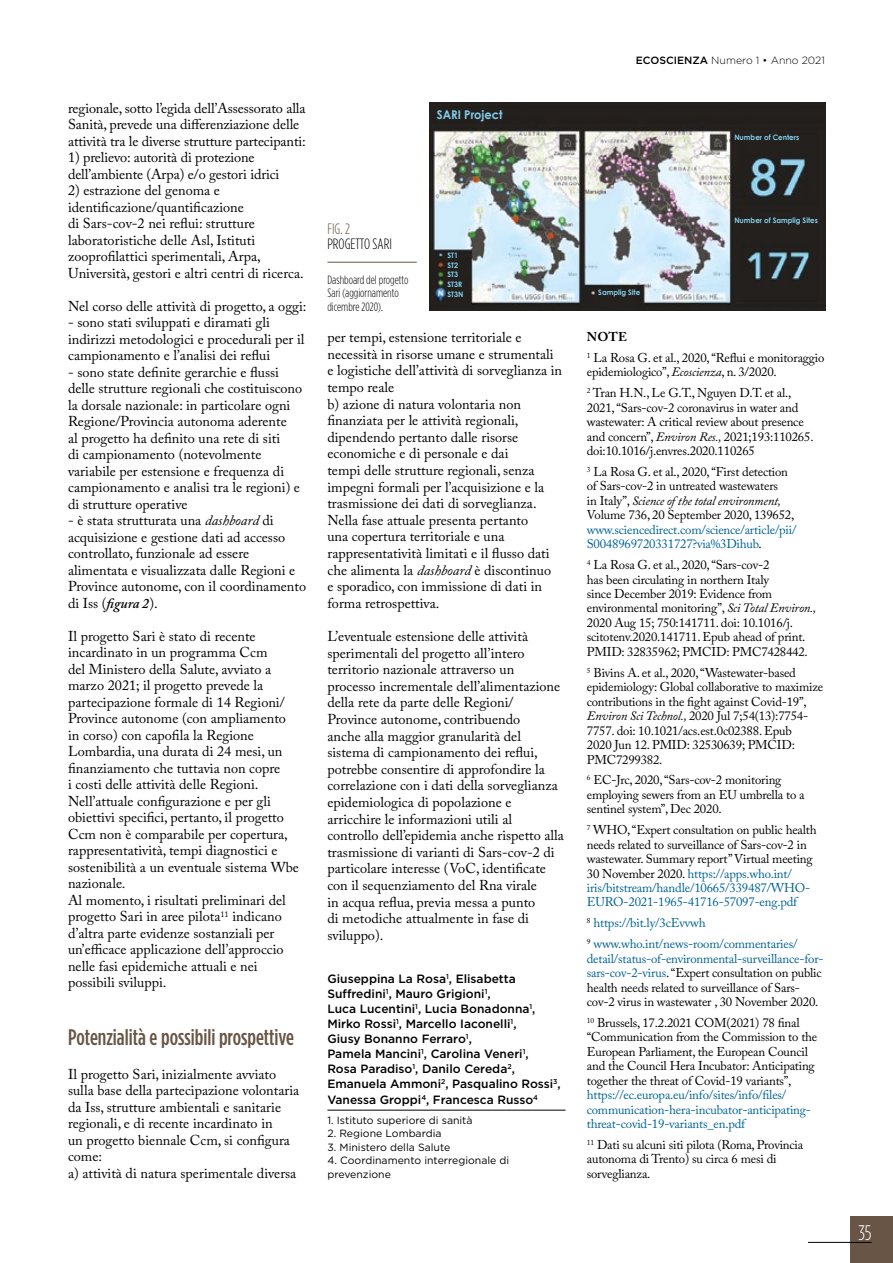
<style>
.page{position:relative;width:893px;height:1263px;background:#fff}
.page>*{position:absolute;margin:0;border:0;box-sizing:border-box;transform-origin:0 0}
.t1{font:500 condensed 22.5px "Gotham HTF";color:#685546}
.t2{font:300 condensed 21px "Gotham HTF";color:#fff}
.t3{font:300 condensed 15px "Gotham HTF";color:#000}
.t4{font:300 condensed 15px "Gotham HTF";color:#685546}
.t5{font:14.25px/16.5px "Adobe Caslon Pro";color:#000}
.t6{font:12.75px/14.4px "Adobe Caslon Pro";letter-spacing:-.015em;color:#000}
.t7{font:12.75px/14.4px "Adobe Caslon Pro";letter-spacing:-.015em;color:#006293}
.t8{font:500 12px/15.1px "Gotham HTF";color:#000}
.t9{font:300 condensed 12px/13.5px "Gotham HTF";color:#000}
.t10{font:700 12px "Century Gothic";color:#82ceec;scale:.95 1}
.t11{font:10.5px/13.6px "Gotham HTF";color:#000}
.t12{font:300 10.5px "Gotham HTF";color:#000}
.t13{font:700 7.5px/9.8px "Century Gothic";color:#82ceec;scale:.95 1}
.s1{font-style:italic}
.s2{font-weight:600;font-style:italic}
.s3{font-weight:500}
.s4{font-weight:700}
.s5{color:#000}
.s6{color:#006293}
</style>
<div class="page">
<div style="left:850px;top:1216px;width:43px;height:47px;background:#685546"></div>
<hr style="left:808px;top:1242px;width:64px;height:1px;background:#000">
<hr style="left:327px;top:1110px;width:239px;height:1px;background:#000">
<img style="left:429px;top:102px;width:396px;height:209px">
<hr style="left:327px;top:262px;width:90px;height:1px;background:#685546">
<p class="t5" style="left:68px;top:99px;width:239px">regionale, sotto l’egida dell’Assessorato alla<br>Sanità, prevede una differenziazione delle attività tra le diverse strutture partecipanti:</p>
<p class="t5" style="left:68px;top:149px;width:213px">1) prelievo: autorità di protezione dell’ambiente (Arpa) e/o gestori idrici</p>
<p class="t5" style="left:68px;top:182px;width:237px">2) estrazione del genoma e identificazione/quantificazione<br>di Sars-cov-2 nei reflui: strutture laboratoristiche delle Asl, Istituti zooprofilattici sperimentali, Arpa, Università, gestori e altri centri di ricerca.</p>
<p class="t5" style="left:68px;top:297px;width:240px">Nel corso delle attività di progetto, a oggi:</p>
<p class="t5" style="left:68px;top:314px;width:238px">- sono stati sviluppati e diramati gli indirizzi metodologici e procedurali per il campionamento e l’analisi dei reflui</p>
<p class="t5" style="left:68px;top:363px;width:236px">- sono state definite gerarchie e flussi delle strutture regionali che costituiscono la dorsale nazionale: in particolare ogni Regione/Provincia autonoma aderente<br>al progetto ha definito una rete di siti<br>di campionamento (notevolmente variabile per estensione e frequenza di campionamento e analisi tra le regioni) e di strutture operative</p>
<p class="t5" style="left:68px;top:512px;width:240px">- è stata strutturata una <span class="s1">dashboard</span> di acquisizione e gestione dati ad accesso controllato, funzionale ad essere alimentata e visualizzata dalle Regioni e Province autonome, con il coordinamento di Iss (<span class="s2">figura 2</span>).</p>
<p class="t5" style="left:68px;top:627px;width:232px">Il progetto Sari è stato di recente incardinato in un programma Ccm<br>del Ministero della Salute, avviato a marzo 2021; il progetto prevede la partecipazione formale di 14 Regioni/ Province autonome (con ampliamento in corso) con capofila la Regione Lombardia, una durata di 24 mesi, un finanziamento che tuttavia non copre<br>i costi delle attività delle Regioni.<br>Nell’attuale configurazione e per gli obiettivi specifici, pertanto, il progetto Ccm non è comparabile per copertura, rappresentatività, tempi diagnostici e sostenibilità a un eventuale sistema Wbe nazionale.<br>Al momento, i risultati preliminari del progetto Sari in aree pilota<sup>11</sup> indicano d’altra parte evidenze sostanziali per un’efficace applicazione dell’approccio nelle fasi epidemiche attuali e nei possibili sviluppi.</p>
<h1 class="t1" style="left:68px;top:1025px;width:227px">Potenzialità e possibili prospettive</h1>
<p class="t5" style="left:68px;top:1066px;width:233px">Il progetto Sari, inizialmente avviato sulla base della partecipazione volontaria da Iss, strutture ambientali e sanitarie regionali, e di recente incardinato in<br>un progetto biennale Ccm, si configura come:<br>a) attività di natura sperimentale diversa</p>
<p class="t10" style="left:437px;top:105px;width:71px">SARI Project</p>
<p class="t4" style="left:327px;top:221px;width:24px">FIG. 2</p>
<p class="t3" style="left:327px;top:236px;width:66px">PROGETTO SARI</p>
<p class="t9" style="left:327px;top:273px;width:83px">Dashboard del progetto<br>Sari (aggiornamento dicembre 2020).</p>
<p class="t13" style="left:447px;top:250px;width:18px">ST1<br>ST2<br>ST3<br>ST3R<br>ST3N</p>
<p class="t5" style="left:327px;top:329px;width:236px">per tempi, estensione territoriale e necessità in risorse umane e strumentali e logistiche dell’attività di sorveglianza in tempo reale<br>b) azione di natura volontaria non finanziata per le attività regionali, dipendendo pertanto dalle risorse economiche e di personale e dai<br>tempi delle strutture regionali, senza impegni formali per l’acquisizione e la trasmissione dei dati di sorveglianza.<br>Nella fase attuale presenta pertanto<br>una copertura territoriale e una rappresentatività limitati e il flusso dati che alimenta la <span class="s1">dashboard</span> è discontinuo<br>e sporadico, con immissione di dati in forma retrospettiva.</p>
<p class="t5" style="left:327px;top:628px;width:238px">L’eventuale estensione delle attività sperimentali del progetto all’intero territorio nazionale attraverso un processo incrementale dell’alimentazione della rete da parte delle Regioni/ Province autonome, contribuendo<br>anche alla maggior granularità del sistema di campionamento dei reflui, potrebbe consentire di approfondire la correlazione con i dati della sorveglianza epidemiologica di popolazione e arricchire le informazioni utili al controllo dell’epidemia anche rispetto alla trasmissione di varianti di Sars-cov-2 di particolare interesse (VoC, identificate con il sequenziamento del Rna virale<br>in acqua reflua, previa messa a punto<br>di metodiche attualmente in fase di sviluppo).</p>
<p class="t8" style="left:327px;top:971px;width:235px">Giuseppina La Rosa<sup>1</sup>, Elisabetta Suffredini<sup>1</sup>, Mauro Grigioni<sup>1</sup>,<br>Luca Lucentini<sup>1</sup>, Lucia Bonadonna<sup>1</sup>, Mirko Rossi<sup>1</sup>, Marcello Iaconelli<sup>1</sup>,<br>Giusy Bonanno Ferraro<sup>1</sup>,<br>Pamela Mancini<sup>1</sup>, Carolina Veneri<sup>1</sup>, Rosa Paradiso<sup>1</sup>, Danilo Cereda<sup>2</sup>, Emanuela Ammoni<sup>2</sup>, Pasqualino Rossi<sup>3</sup>, Vanessa Groppi<sup>4</sup>, Francesca Russo<sup>4</sup></p>
<p class="t11" style="left:327px;top:1113px;width:147px">1. Istituto superiore di sanità</p>
<p class="t11" style="left:327px;top:1126px;width:116px">2. Regione Lombardia</p>
<p class="t11" style="left:327px;top:1140px;width:124px">3. Ministero della Salute</p>
<p class="t11" style="left:327px;top:1154px;width:183px">4. Coordinamento interregionale di prevenzione</p>
<p class="t12" style="left:636px;top:55px;width:191px"><span class="s3">ECOSCIENZA</span> Numero 1 • Anno 2021</p>
<p class="t13" style="left:734px;top:132px;width:70px">Number of Centers</p>
<p class="t13" style="left:598px;top:287px;width:46px">Samplig Site</p>
<p class="t13" style="left:734px;top:215px;width:89px">Number of Samplig Sites</p>
<p class="t6" style="left:587px;top:326px;width:239px;line-height:20.9px"><span class="s4">NOTE<br></span><sup>1</sup> La Rosa G. et al., 2020, “Reflui e monitoraggio</p>
<p class="t6" style="left:587px;top:362px;width:206px;line-height:20.9px">epidemiologico”, <span class="s1">Ecoscienza</span>, n. 3/2020.<br><sup>2</sup> Tran H.N., Le G.T., Nguyen D.T. et al.,</p>
<p class="t6" style="left:587px;top:400px;width:228px">2021, “Sars-cov-2 coronavirus in water and wastewater: A critical review about presence and concern”, <span class="s1">Environ Res.,</span> 2021;193:110265. doi:10.1016/j.envres.2020.110265</p>
<p class="t6" style="left:587px;top:464px;width:209px"><sup>3</sup> La Rosa G. et al., 2020, “First detection of Sars-cov-2 in untreated wastewaters<br>in Italy”, <span class="s1">Science of the total environment, </span>Volume 736, 20 September 2020, 139652,</p>
<p class="t7" style="left:587px;top:522px;width:211px">www.sciencedirect.com/science/article/pii/<br>S0048969720331727?via%3Dihub<span class="s5">.</span></p>
<p class="t6" style="left:587px;top:557px;width:231px"><sup>4</sup> La Rosa G. et al., 2020, “Sars-cov-2<br>has been circulating in northern Italy<br>since December 2019: Evidence from environmental monitoring”, <span class="s1">Sci Total Environ., </span>2020 Aug 15; 750:141711. doi: 10.1016/j. scitotenv.2020.141711. Epub ahead of print.<br>PMID: 32835962; PMCID: PMC7428442.</p>
<p class="t6" style="left:587px;top:665px;width:238px"><sup>5</sup> Bivins A. et al., 2020, “Wastewater-based epidemiology: Global collaborative to maximize contributions in the fight against Covid-19”, <span class="s1">Environ Sci Technol.,</span> 2020 Jul 7;54(13):7754- 7757. doi: 10.1021/acs.est.0c02388. Epub<br>2020 Jun 12. PMID: 32530639; PMCID:<br>PMC7299382.</p>
<p class="t6" style="left:587px;top:773px;width:219px"><sup>6</sup> EC-Jrc, 2020, “Sars-cov-2 monitoring employing sewers from an EU umbrella to a sentinel system”, Dec 2020.</p>
<p class="t6" style="left:587px;top:822px;width:231px"><sup>7</sup> WHO, “Expert consultation on public health needs related to surveillance of Sars-cov-2 in wastewater. Summary report” Virtual meeting 30 November 2020. <span class="s6">https://apps.who.int/ iris/bitstream/handle/10665/339487/WHO-EURO-2021-1965-41716-57097-eng.pdf</span></p>
<p class="t7" style="left:587px;top:912px;width:212px;line-height:20.9px"><sup>8</sup> https://bit.ly/3cEvvwh<br><sup>9</sup> www.who.int/news-room/commentaries/</p>
<p class="t6" style="left:587px;top:951px;width:238px"><span class="s6">detail/status-of-environmental-surveillance-for&shy;sars-cov-2-virus</span>. “Expert consultation on public health needs related to surveillance of Sars&shy;cov-2 virus in wastewater , 30 November 2020.</p>
<p class="t6" style="left:587px;top:1015px;width:232px"><sup>10</sup> Brussels, 17.2.2021 COM(2021) 78 final “Communication from the Commission to the European Parliament, the European Council and the Council Hera Incubator: Anticipating together the threat of Covid-19 variants”,</p>
<p class="t7" style="left:587px;top:1087px;width:226px">https://ec.europa.eu/info/sites/info/files/ communication-hera-incubator-anticipating&shy;threat-covid-19-variants_en.pdf</p>
<p class="t6" style="left:587px;top:1137px;width:218px"><sup>11</sup> Dati su alcuni siti pilota (Roma, Provincia autonoma di Trento) su circa 6 mesi di sorveglianza.</p>
<h2 class="t2" style="left:858px;top:1221px;width:15px">35</h2>
</div>
